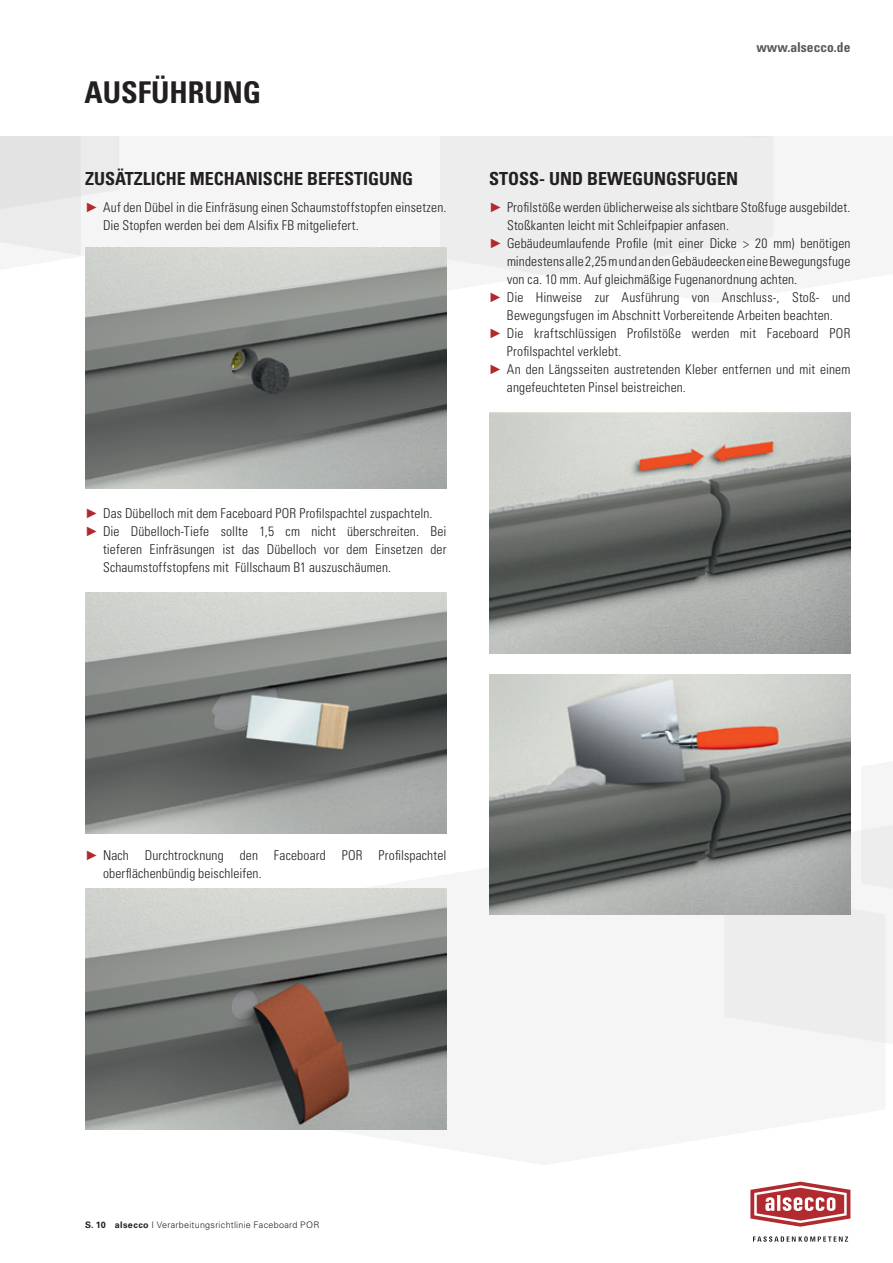
<style>
.page{position:relative;width:893px;height:1263px;background:#fff}
.page>*{position:absolute;margin:0;border:0;box-sizing:border-box;transform-origin:0 0}
.t1{font:700 condensed 30px "Univers LT Std";color:#231f20}
.t2{font:700 condensed 18px "Univers LT Std";color:#231f20}
.t3{font:300 condensed 13.5px/18px "Univers LT Std";letter-spacing:.01em;color:#231f20}
.t4{font:700 condensed 13.5px "Univers LT Std";color:#57585a}
.t5{font:300 9px "Univers LT Std";letter-spacing:.03em;color:#231f20}
.s1{font-family:"Arial";font-weight:400;font-stretch:normal;color:#b02a2f}
.s2{font-weight:700}
</style>
<div class="page">
<svg style="left:0;top:136px;width:440px;height:120px;fill:#f5f5f5"></svg>
<svg style="left:440px;top:136px;width:334px;height:167px;fill:#ededed"></svg>
<svg style="left:753px;top:1236px;width:95px;height:6px"></svg>
<svg style="left:750px;top:1182px;width:100px;height:45px"></svg>
<svg style="left:724px;top:733px;width:169px;height:310px"></svg>
<img style="left:85px;top:247px;width:361px;height:241px">
<img style="left:85px;top:593px;width:361px;height:240px">
<img style="left:85px;top:889px;width:361px;height:241px">
<img style="left:489px;top:674px;width:361px;height:241px">
<img style="left:489px;top:413px;width:361px;height:241px">
<h1 class="t1" style="left:84px;top:74px;width:178px">AUSFÜHRUNG</h1>
<h2 class="t2" style="left:85px;top:168px;width:329px">ZUSÄTZLICHE MECHANISCHE BEFESTIGUNG</h2>
<p class="t3" style="left:103px;top:198px;width:345px;text-indent:-18px"><span class="s1">►</span> Auf den Dübel in die Einfräsung einen Schaumstoffstopfen einsetzen.<br>Die Stopfen werden bei dem Alsifix FB mitgeliefert.</p>
<p class="t4" style="left:756px;top:39px;width:96px">www.alsecco.de</p>
<h2 class="t2" style="left:489px;top:168px;width:251px">STOSS- UND BEWEGUNGSFUGEN</h2>
<p class="t3" style="left:489px;top:198px;width:363px"><span class="s1">►</span> Profilstöße werden üblicherweise als sichtbare Stoßfuge ausgebildet.</p>
<p class="t3" style="left:507px;top:216px;width:223px">Stoßkanten leicht mit Schleifpapier anfasen.</p>
<p class="t3" style="left:489px;top:234px;width:363px"><span class="s1">►</span> Gebäudeumlaufende Profile (mit einer Dicke &gt; 20 mm) benötigen</p>
<p class="t3" style="left:507px;top:252px;width:345px">mindestens alle 2,25 m und an den Gebäudeecken eine Bewegungsfuge</p>
<p class="t3" style="left:507px;top:270px;width:292px">von ca. 10 mm. Auf gleichmäßige Fugenanordnung achten.</p>
<p class="t3" style="left:489px;top:288px;width:363px"><span class="s1">►</span> Die Hinweise zur Ausführung von Anschluss-, Stoß- und</p>
<p class="t3" style="left:507px;top:306px;width:327px">Bewegungsfugen im Abschnitt Vorbereitende Arbeiten beachten.</p>
<p class="t3" style="left:489px;top:324px;width:363px"><span class="s1">►</span> Die kraftschlüssigen Profilstöße werden mit Faceboard POR</p>
<p class="t3" style="left:507px;top:342px;width:116px">Profilspachtel verklebt.</p>
<p class="t3" style="left:489px;top:360px;width:363px"><span class="s1">►</span> An den Längsseiten austretenden Kleber entfernen und mit einem</p>
<p class="t3" style="left:507px;top:378px;width:180px">angefeuchteten Pinsel beistreichen.</p>
<p class="t3" style="left:85px;top:504px;width:349px"><span class="s1">►</span> Das Dübelloch mit dem Faceboard POR Profilspachtel zuspachteln.</p>
<p class="t3" style="left:85px;top:522px;width:363px"><span class="s1">►</span> Die Dübelloch-Tiefe sollte 1,5 cm nicht überschreiten. Bei</p>
<p class="t3" style="left:103px;top:540px;width:345px">tieferen Einfräsungen ist das Dübelloch vor dem Einsetzen der</p>
<p class="t3" style="left:103px;top:558px;width:290px">Schaumstoffstopfens mit Füllschaum B1 auszuschäumen.</p>
<p class="t3" style="left:103px;top:846px;width:345px;text-indent:-18px"><span class="s1">►</span> Nach Durchtrocknung den Faceboard POR Profilspachtel oberflächenbündig beischleifen.</p>
<p class="t5" style="left:85px;top:1219px;width:236px"><span class="s2">S. 10 alsecco</span> I Verarbeitungsrichtlinie Faceboard POR</p>
</div>
